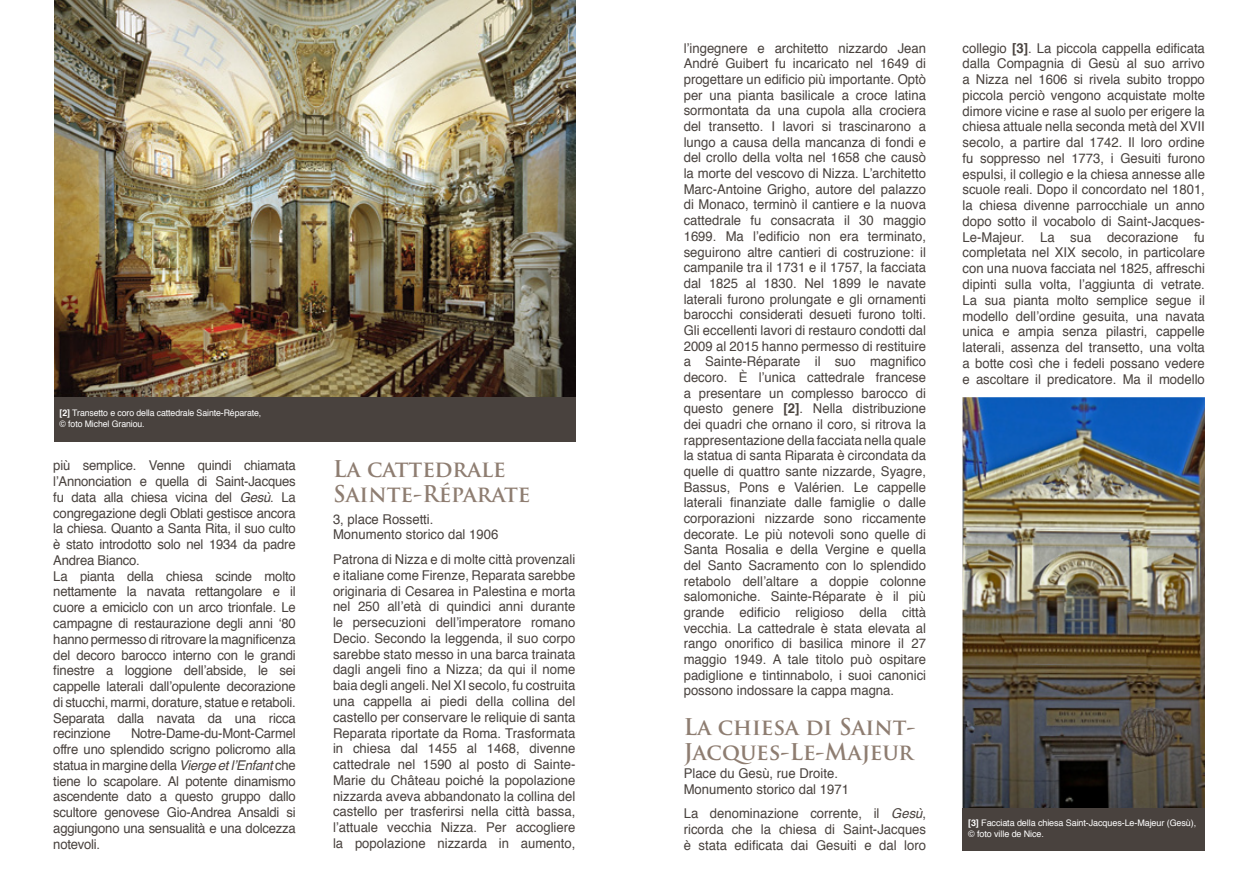
<style>
.page{position:relative;width:1259px;height:893px;background:#fff}
.page>*{position:absolute;margin:0;border:0;box-sizing:border-box;transform-origin:0 0}
.t1{font:700 22.5px/24.8px "Trajan Pro";color:#8e7d71}
.t2{font:13.5px/15.8px "Helvetica";letter-spacing:-.02em;color:#49423e;text-align:justify}
.t3{font:13.5px/15.8px "Helvetica";color:#49423e}
.t4{font:9px/10.8px "Helvetica";letter-spacing:-.01em;color:#fff}
.s1{font-weight:700}
.s2{font-style:italic}
</style>
<div class="page">
<img style="left:54px;top:0;width:521px;height:397px">
<div style="left:54px;top:397px;width:521px;height:45px;background:#49423e"></div>
<img style="left:962px;top:397px;width:243px;height:411px">
<div style="left:962px;top:808px;width:243px;height:42px;background:#49423e"></div>
<p class="t4" style="left:60px;top:408px;width:203px"><span class="s1">[2]</span> Transetto e coro della cattedrale Sainte-Réparate, © foto Michel Graniou.</p>
<p class="t2" style="left:53px;top:458px;width:244px;text-align:left">più semplice. Venne quindi chiamata l’Annonciation e quella di Saint-Jacques fu data alla chiesa vicina del <span class="s2">Gesù</span>. La congregazione degli Oblati gestisce ancora la chiesa. Quanto a Santa Rita, il suo culto è stato introdotto solo nel 1934 da padre Andrea Bianco.<br>La pianta della chiesa scinde molto nettamente la navata rettangolare e il cuore a emiciclo con un arco trionfale. Le campagne di restaurazione degli anni ‘80 hanno permesso di ritrovare la magnificenza del decoro barocco interno con le grandi finestre a loggione dell’abside, le sei cappelle laterali dall’opulente decorazione di stucchi, marmi, dorature, statue e retaboli.<br>Separata dalla navata da una ricca recinzione</p>
<p class="t2" style="left:53px;top:726px;width:244px;text-indent:78px">Notre-Dame-du-Mont-Carmel offre uno splendido scrigno policromo alla statua in margine della <span class="s2">Vierge et l’Enfant</span> che tiene lo scapolare. Al potente dinamismo ascendente dato a questo gruppo dallo scultore genovese Gio-Andrea Ansaldi si aggiungono una sensualità e una dolcezza notevoli.</p>
<h1 class="t1" style="left:333px;top:457px;width:199px">La cattedrale<br>Sainte-Réparate</h1>
<p class="t3" style="left:333px;top:511px;width:167px">3, place Rossetti.<br>Monumento storico dal 1906</p>
<p class="t2" style="left:333px;top:552px;width:244px">Patrona di Nizza e di molte città provenzali e italiane come Firenze, Reparata sarebbe originaria di Cesarea in Palestina e morta nel 250 all’età di quindici anni durante le persecuzioni dell’imperatore romano Decio. Secondo la leggenda, il suo corpo sarebbe stato messo in una barca trainata dagli angeli fino a Nizza; da qui il nome baia degli angeli. Nel XI secolo, fu costruita una cappella ai piedi della collina del castello per conservare le reliquie di santa Reparata riportate da Roma. Trasformata in chiesa dal 1455 al 1468, divenne cattedrale nel 1590 al posto di Sainte-Marie du Château poiché la popolazione nizzarda aveva abbandonato la collina del castello per trasferirsi nella città bassa, l’attuale vecchia Nizza. Per accogliere la popolazione nizzarda in aumento,</p>
<p class="t2" style="left:684px;top:41px;width:244px">l’ingegnere e architetto nizzardo Jean André Guibert fu incaricato nel 1649 di progettare un edificio più importante. Optò per una pianta basilicale a croce latina sormontata da una cupola alla crociera del transetto. I lavori si trascinarono a lungo a causa della mancanza di fondi e del crollo della volta nel 1658 che causò la morte del vescovo di Nizza. L’architetto Marc-Antoine Grigho, autore del palazzo di Monaco, terminò il cantiere e la nuova cattedrale fu consacrata il 30 maggio 1699. Ma l’edificio non era terminato, seguirono altre cantieri di costruzione: il campanile tra il 1731 e il 1757, la facciata dal 1825 al 1830. Nel 1899 le navate laterali furono prolungate e gli ornamenti barocchi considerati desueti furono tolti.<br>Gli eccellenti lavori di restauro condotti dal 2009 al 2015 hanno permesso di restituire a Sainte-Réparate il suo magnifico decoro. È l’unica cattedrale francese a presentare un complesso barocco di questo genere <span class="s1">[2]</span>. Nella distribuzione dei quadri che ornano il coro, si ritrova la rappresentazione della facciata nella quale la statua di santa Riparata è circondata da quelle di quattro sante nizzarde, Syagre, Bassus, Pons e Valérien. Le cappelle laterali finanziate dalle famiglie o dalle corporazioni nizzarde sono riccamente decorate. Le più notevoli sono quelle di Santa Rosalia e della Vergine e quella del Santo Sacramento con lo splendido retabolo dell’altare a doppie colonne salomoniche. Sainte-Réparate è il più grande edificio religioso della città vecchia. La cattedrale è stata elevata al rango onorifico di basilica minore il 27 maggio 1949. A tale titolo può ospitare padiglione e tintinnabolo, i suoi canonici possono indossare la cappa magna.</p>
<h1 class="t1" style="left:684px;top:715px;width:233px">La chiesa di Saint-<br>Jacques-Le-Majeur</h1>
<p class="t3" style="left:684px;top:766px;width:167px">Place du Gesù, rue Droite.<br>Monumento storico dal 1971</p>
<p class="t2" style="left:684px;top:806px;width:244px">La denominazione corrente, il <span class="s2">Gesù</span>, ricorda che la chiesa di Saint-Jacques è stata edificata dai Gesuiti e dal loro</p>
<p class="t2" style="left:962px;top:40px;width:244px">collegio <span class="s1">[3]</span>. La piccola cappella edificata dalla Compagnia di Gesù al suo arrivo a Nizza nel 1606 si rivela subito troppo piccola perciò vengono acquistate molte dimore vicine e rase al suolo per erigere la chiesa attuale nella seconda metà del XVII secolo, a partire dal 1742. Il loro ordine fu soppresso nel 1773, i Gesuiti furono espulsi, il collegio e la chiesa annesse alle scuole reali. Dopo il concordato nel 1801, la chiesa divenne parrocchiale un anno dopo sotto il vocabolo di Saint-Jacques-Le-Majeur. La sua decorazione fu completata nel XIX secolo, in particolare con una nuova facciata nel 1825, affreschi dipinti sulla volta, l’aggiunta di vetrate.<br>La sua pianta molto semplice segue il modello dell’ordine gesuita, una navata unica e ampia senza pilastri, cappelle laterali, assenza del transetto, una volta a botte così che i fedeli possano vedere e ascoltare il predicatore. Ma il modello</p>
<p class="t4" style="left:968px;top:818px;width:230px;line-height:11.2px"><span class="s1">[3]</span> Facciata della chiesa Saint-Jacques-Le-Majeur (Gesù), © foto ville de Nice.</p>
</div>
